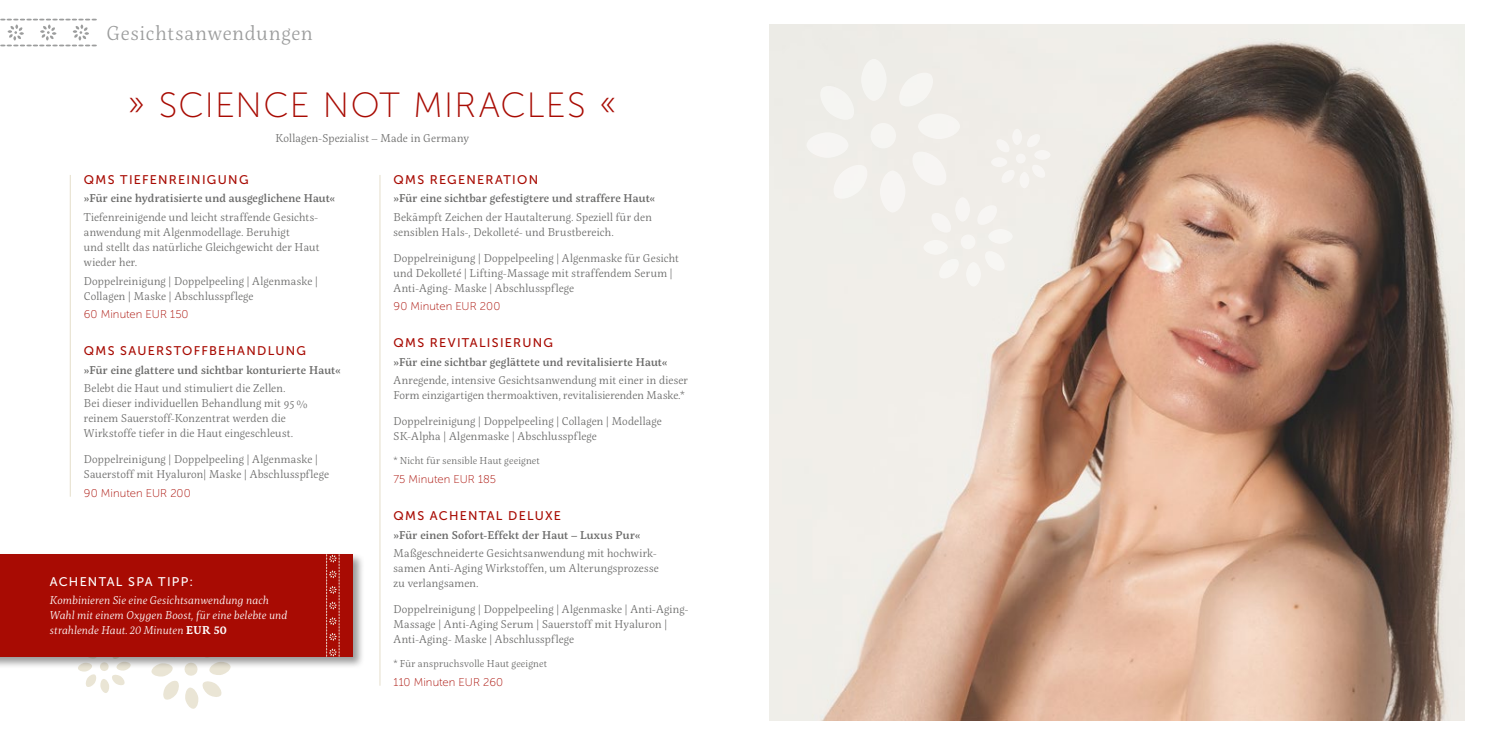
<style>
.page{position:relative;width:1489px;height:745px;background:#fff}
.page>*{position:absolute;margin:0;border:0;box-sizing:border-box;transform-origin:0 0}
.t1{font:35px "Museo Sans 100";letter-spacing:.035em;color:#a80b03}
.t2{font:300 20px "Servus Slab";letter-spacing:.055em;color:#9c9d9d}
.t3{font:12.5px "Museo Sans 500";letter-spacing:.1em;color:#a80b03}
.t4{font:12.5px "Museo Sans 500";letter-spacing:.1em;color:#fff}
.t5{font:300 11.25px/15px "Servus Slab";letter-spacing:.02em;color:#6a6a69}
.t6{font:500 11.25px "Servus Slab";letter-spacing:.015em;color:#6a6a69}
.t7{font:italic 300 11.25px/15px "Servus Slab";letter-spacing:.005em;color:#fff}
.t8{font:11.25px "Museo Sans 100";letter-spacing:.005em;color:#a80b03}
.t9{font:300 10px "Servus Slab";letter-spacing:.025em;color:#6a6a69}
.s1{font-weight:600;font-style:normal}
</style>
<div class="page">
<img style="left:769px;top:25px;width:694px;height:694px">
<svg style="left:151px;top:668px;width:79px;height:40px"></svg>
<svg style="left:78px;top:668px;width:51px;height:24px"></svg>
<div style="left:0;top:552px;width:364px;height:116px;background:#000;opacity:.4"></div>
<div style="left:0;top:553px;width:353px;height:103px;background:#a80b03"></div>
<svg style="left:806px;top:59px;width:244px;height:227px"></svg>
<svg style="left:326px;top:553px;width:13px;height:103px"></svg>
<hr style="left:70px;top:175px;width:1px;height:321px;background:#eae5d5">
<hr style="left:379px;top:175px;width:1px;height:510px;background:#eae5d5">
<svg style="left:0;top:18px;width:97px;height:29px"></svg>
<h2 class="t2" style="left:106px;top:20px;width:208px">Gesichtsanwendungen</h2>
<h1 class="t1" style="left:127px;top:86px;width:492px">» SCIENCE NOT MIRACLES «</h1>
<p class="t5" style="left:275px;top:130px;width:195px">Kollagen-Spezialist – Made in Germany</p>
<p class="t3" style="left:84px;top:172px;width:166px">QMS TIEFENREINIGUNG</p>
<p class="t6" style="left:84px;top:191px;width:253px">»Für eine hydratisierte und ausgeglichene Haut«</p>
<p class="t5" style="left:84px;top:209px;width:237px">Tiefenreinigende und leicht straffende Gesichts&shy;anwendung mit Algenmodellage. Beruhigt<br>und stellt das natürliche Gleichgewicht der Haut wieder her.</p>
<p class="t5" style="left:84px;top:273px;width:235px">Doppelreinigung | Doppelpeeling | Algenmaske |<br>Collagen | Maske | Abschlusspflege</p>
<p class="t8" style="left:84px;top:308px;width:106px">60 Minuten EUR 150</p>
<p class="t3" style="left:84px;top:344px;width:224px">QMS SAUERSTOFFBEHANDLUNG</p>
<p class="t6" style="left:84px;top:362px;width:258px">»Für eine glattere und sichtbar konturierte Haut«</p>
<p class="t5" style="left:84px;top:381px;width:225px">Belebt die Haut und stimuliert die Zellen.<br>Bei dieser individuellen Behandlung mit 95 % reinem Sauerstoff-Konzentrat werden die Wirkstoffe tiefer in die Haut eingeschleust.</p>
<p class="t5" style="left:84px;top:451px;width:246px">Doppelreinigung | Doppelpeeling | Algenmaske |<br>Sauerstoff mit Hyaluron| Maske | Abschlusspflege</p>
<p class="t8" style="left:84px;top:486px;width:108px">90 Minuten EUR 200</p>
<p class="t4" style="left:50px;top:574px;width:145px">ACHENTAL SPA TIPP:</p>
<p class="t7" style="left:50px;top:592px;width:239px">Kombinieren Sie eine Gesichtsanwendung nach<br>Wahl mit einem Oxygen Boost, für eine belebte und strahlende Haut. 20 Minuten <span class="s1">EUR 50</span></p>
<p class="t3" style="left:393px;top:172px;width:146px">QMS REGENERATION</p>
<p class="t6" style="left:393px;top:191px;width:263px">»Für eine sichtbar gefestigtere und straffere Haut«</p>
<p class="t5" style="left:393px;top:209px;width:260px">Bekämpft Zeichen der Hautalterung. Speziell für den sensiblen Hals-, Dekolleté- und Brustbereich.</p>
<p class="t5" style="left:393px;top:250px;width:287px">Doppelreinigung | Doppelpeeling | Algenmaske für Gesicht und Dekolleté | Lifting-Massage mit straffendem Serum |<br>Anti-Aging- Maske | Abschlusspflege</p>
<p class="t8" style="left:393px;top:300px;width:108px">90 Minuten EUR 200</p>
<p class="t3" style="left:393px;top:336px;width:161px">QMS REVITALISIERUNG</p>
<p class="t6" style="left:393px;top:354px;width:275px">»Für eine sichtbar geglättete und revitalisierte Haut«</p>
<p class="t5" style="left:393px;top:373px;width:296px">Anregende, intensive Gesichtsanwendung mit einer in dieser<br>Form einzigartigen thermoaktiven, revitalisierenden Maske.*</p>
<p class="t5" style="left:393px;top:413px;width:270px">Doppelreinigung | Doppelpeeling | Collagen | Modellage<br>SK-Alpha | Algenmaske | Abschlusspflege</p>
<p class="t9" style="left:393px;top:454px;width:148px">* Nicht für sensible Haut geeignet</p>
<p class="t8" style="left:393px;top:473px;width:104px">75 Minuten EUR 185</p>
<p class="t3" style="left:393px;top:508px;width:169px">QMS ACHENTAL DELUXE</p>
<p class="t6" style="left:393px;top:526px;width:248px">»Für einen Sofort-Effekt der Haut – Luxus Pur«</p>
<p class="t5" style="left:393px;top:545px;width:266px">Maßgeschneiderte Gesichtsanwendung mit hochwirk&shy;samen Anti-Aging Wirkstoffen, um Alterungsprozesse zu verlangsamen.</p>
<p class="t5" style="left:393px;top:601px;width:296px">Doppelreinigung | Doppelpeeling | Algenmaske | Anti-Aging-<br>Massage | Anti-Aging Serum | Sauerstoff mit Hyaluron |<br>Anti-Aging- Maske | Abschlusspflege</p>
<p class="t9" style="left:393px;top:656px;width:155px">* Für anspruchsvolle Haut geeignet</p>
<p class="t8" style="left:393px;top:675px;width:111px">110 Minuten EUR 260</p>
</div>
